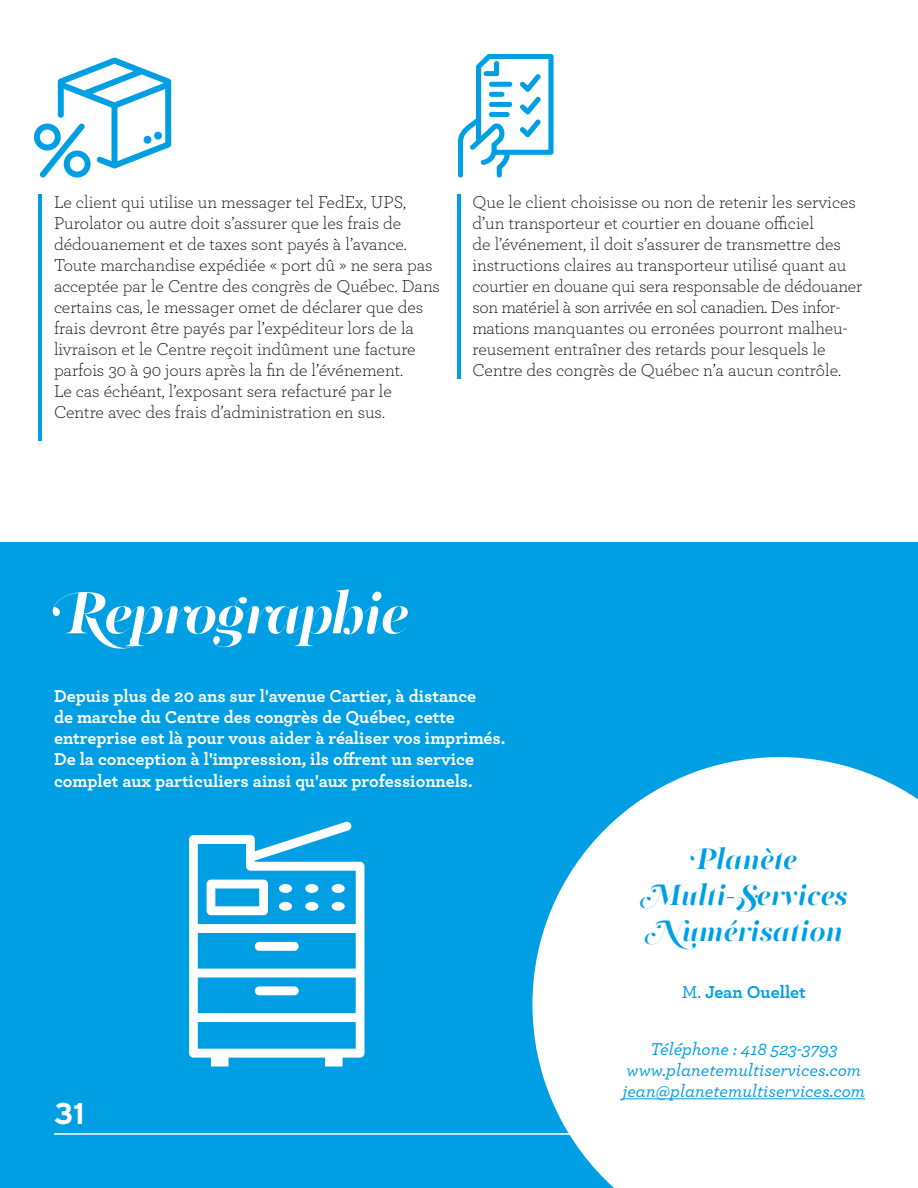
<style>
.page{position:relative;width:918px;height:1188px;background:#fff}
.page>*{position:absolute;margin:0;border:0;box-sizing:border-box;transform-origin:0 0}
.t1{font:700 60px "PF Regal Swash Pro";letter-spacing:-.03em;color:#fff}
.t2{font:700 30px/36px "PF Regal Swash Pro";color:#009fe3;text-align:center}
.t3{font:700 30px "Interstate";color:#fff}
.t4{font:300 18px/21px "Archer";color:#000}
.t5{font:700 18px/21.1px "Archer";color:#fff}
.t6{font:italic 500 18px/21px "Archer";color:#009fe3;text-align:center}
.t7{font:700 18px "Archer";color:#009fe3}
.s1{font-weight:500}
</style>
<div class="page">
<div style="left:0;top:542px;width:918px;height:646px;background:#009fe3"></div>
<hr style="left:54px;top:1133px;width:810px;height:2px;background:#fff">
<svg style="left:532px;top:757px;width:386px;height:431px;background:#e0f3fb"></svg>
<hr style="left:623px;top:1098px;width:242px;height:1px;background:#009fe3">
<hr style="left:38px;top:194px;width:3px;height:247px;background:#009fe3">
<hr style="left:457px;top:194px;width:4px;height:185px;background:#009fe3">
<svg style="left:34px;top:58px;width:137px;height:120px"></svg>
<div style="left:144px;top:136px;width:7px;height:8px;background:#009fe3;border-radius:50%"></div>
<div style="left:154px;top:132px;width:8px;height:8px;background:#009fe3;border-radius:50%"></div>
<svg style="left:458px;top:54px;width:96px;height:124px"></svg>
<div style="left:489px;top:82px;width:23px;height:5px;background:#009fe3;border-radius:3px"></div>
<svg style="left:189px;top:821px;width:176px;height:245px"></svg>
<p class="t4" style="left:54px;top:191px;width:388px">Le client qui utilise un messager tel FedEx, UPS, Purolator ou autre doit s’assurer que les frais de dédouanement et de taxes sont payés à l’avance.<br>Toute marchandise expédiée « port dû » ne sera pas acceptée par le Centre des congrès de Québec. Dans certains cas, le messager omet de déclarer que des frais devront être payés par l’expéditeur lors de la livraison et le Centre reçoit indûment une facture parfois 30 à 90 jours après la fin de l’événement.<br>Le cas échéant, l’exposant sera refacturé par le Centre avec des frais d’administration en sus.</p>
<p class="t4" style="left:472px;top:191px;width:391px">Que le client choisisse ou non de retenir les services d’un transporteur et courtier en douane officiel<br>de l’événement, il doit s’assurer de transmettre des instructions claires au transporteur utilisé quant au courtier en douane qui sera responsable de dédouaner son matériel à son arrivée en sol canadien. Des infor&shy;mations manquantes ou erronées pourront malheu&shy;reusement entraîner des retards pour lesquels le Centre des congrès de Québec n’a aucun contrôle.</p>
<h1 class="t1" style="left:54px;top:577px;width:356px">Reprographie</h1>
<p class="t5" style="left:54px;top:685px;width:453px">Depuis plus de 20 ans sur l'avenue Cartier, à distance<br>de marche du Centre des congrès de Québec, cette entreprise est là pour vous aider à réaliser vos imprimés.<br>De la conception à l'impression, ils offrent un service complet aux particuliers ainsi qu'aux professionnels.</p>
<h2 class="t3" style="left:54px;top:1097px;width:32px">31</h2>
<h2 class="t2" style="left:640px;top:840px;width:209px">Planète<br>Multi-Services<br>Numérisation</h2>
<p class="t7" style="left:682px;top:978px;width:126px"><span class="s1">M.</span> Jean Ouellet</p>
<p class="t6" style="left:623px;top:1037px;width:244px">Téléphone : 418 523-3793 www.planetemultiservices.com jean@planetemultiservices.com</p>
</div>
